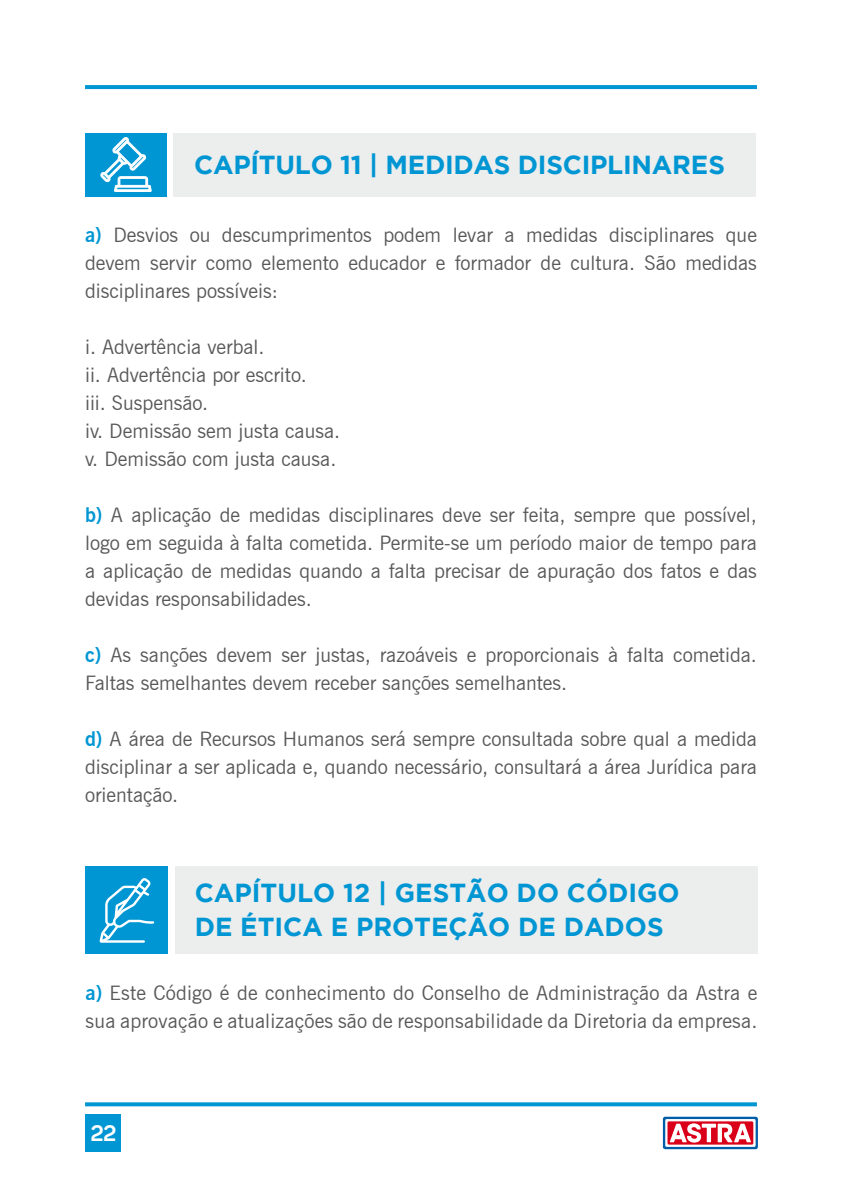
<style>
.page{position:relative;width:842px;height:1191px;background:#fff}
.page>*{position:absolute;margin:0;border:0;box-sizing:border-box;transform-origin:0 0}
.t1{font:700 26px/34px "Gotham";color:#0096d3}
.t2{font:700 22px "Panton";color:#fff}
.t3{font:20px/28px "News Gothic BT";color:#58585a}
.s1{font-weight:700;color:#0096d3}
</style>
<div class="page">
<svg style="left:85px;top:85px;width:672px;height:4px;fill:#0096d3"></svg>
<svg style="left:85px;top:1102px;width:672px;height:4px;fill:#0096d3"></svg>
<div style="left:86px;top:1114px;width:35px;height:37px;background:#0096d3"></div>
<div style="left:86px;top:866px;width:82px;height:88px;background:#0096d3"></div>
<div style="left:175px;top:866px;width:582px;height:88px;background:#eceded"></div>
<svg style="left:100px;top:878px;width:54px;height:64px"></svg>
<div style="left:85px;top:133px;width:82px;height:63px;background:#0096d3"></div>
<div style="left:174px;top:133px;width:582px;height:63px;background:#eceded"></div>
<svg style="left:100px;top:137px;width:52px;height:55px"></svg>
<svg style="left:662px;top:1116px;width:96px;height:34px"></svg>
<h1 class="t1" style="left:194px;top:147px;width:532px">CAPÍTULO 11 | MEDIDAS DISCIPLINARES</h1>
<p class="t3" style="left:85px;top:221px;width:673px;text-align:justify"><span class="s1">a)</span> Desvios ou descumprimentos podem levar a medidas disciplinares que devem servir como elemento educador e formador de cultura. São medidas disciplinares possíveis:</p>
<p class="t3" style="left:85px;top:333px;width:257px">i. Advertência verbal.<br>ii. Advertência por escrito.<br>iii. Suspensão.<br>iv. Demissão sem justa causa. v. Demissão com justa causa.</p>
<p class="t3" style="left:85px;top:501px;width:673px;text-align:justify"><span class="s1">b)</span> A aplicação de medidas disciplinares deve ser feita, sempre que possível, logo em seguida à falta cometida. Permite-se um período maior de tempo para a aplicação de medidas quando a falta precisar de apuração dos fatos e das devidas responsabilidades.</p>
<p class="t3" style="left:85px;top:641px;width:673px"><span class="s1">c)</span> As sanções devem ser justas, razoáveis e proporcionais à falta cometida.<br>Faltas semelhantes devem receber sanções semelhantes.</p>
<p class="t3" style="left:85px;top:725px;width:673px;text-align:justify"><span class="s1">d)</span> A área de Recursos Humanos será sempre consultada sobre qual a medida disciplinar a ser aplicada e, quando necessário, consultará a área Jurídica para orientação.</p>
<h1 class="t1" style="left:195px;top:875px;width:487px">CAPÍTULO 12 | GESTÃO DO CÓDIGO<br>DE ÉTICA E PROTEÇÃO DE DADOS</h1>
<p class="t3" style="left:86px;top:978px;width:673px"><span class="s1">a)</span> Este Código é de conhecimento do Conselho de Administração da Astra e sua aprovação e atualizações são de responsabilidade da Diretoria da empresa.</p>
<p class="t2" style="left:91px;top:1120px;width:27px">22</p>
</div>
